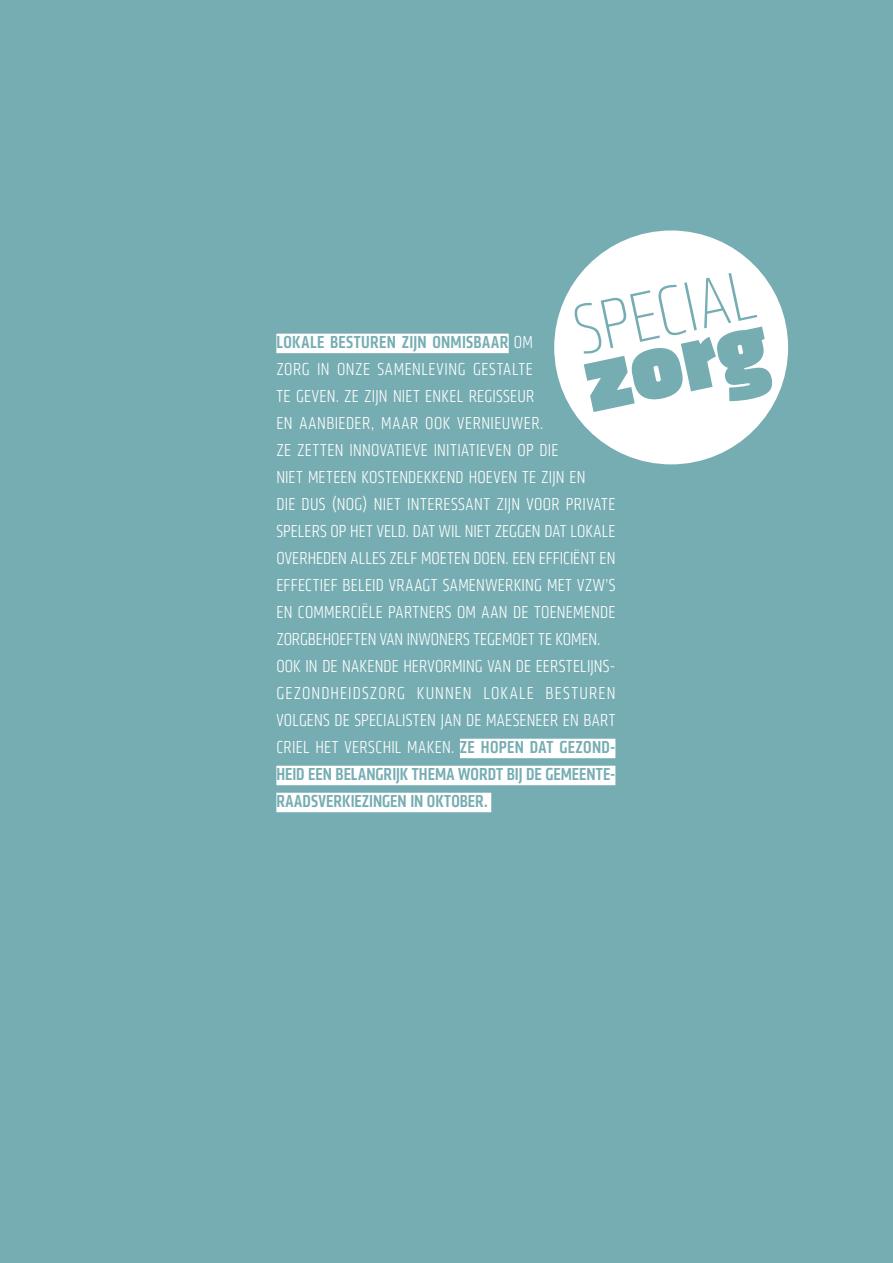
<style>
.page{position:relative;width:893px;height:1263px;background:#76adb2}
.page>*{position:absolute;margin:0;border:0;box-sizing:border-box;transform-origin:0 0}
.t1{font:900 96px "Klavika Display";color:#76adb2}
.t2{font:200 condensed 72.9px "Klavika Display";color:#76adb2}
.t3{font:300 18px/27px "Klavika Condensed";letter-spacing:.015em;color:#fff}
.s1{font-weight:500;color:#76adb2}
</style>
<div class="page">
<div style="left:276px;top:334px;width:233px;height:19px;background:#fff"></div>
<div style="left:460px;top:739px;width:155px;height:19px;background:#fff"></div>
<div style="left:276px;top:766px;width:339px;height:19px;background:#fff"></div>
<div style="left:276px;top:793px;width:215px;height:19px;background:#fff"></div>
<div style="left:554px;top:230px;width:234px;height:234px;background:#fff;border-radius:50%"></div>
<h2 class="t2" style="left:567px;top:293px;width:184px;rotate:-12deg">SPECIAL</h2>
<h1 class="t1" style="left:573px;top:324px;width:187px;rotate:-12deg">zorg</h1>
<p class="t3" style="left:276px;top:329px;width:341px"><span class="s1">LOKALE BESTUREN ZIJN ONMISBAAR</span> OM<br>ZORG IN ONZE SAMENLEVING GESTALTE<br>TE GEVEN. ZE ZIJN NIET ENKEL REGISSEUR<br>EN AANBIEDER, MAAR OOK VERNIEUWER.<br>ZE ZETTEN INNOVATIEVE INITIATIEVEN OP DIE<br>NIET METEEN KOSTENDEKKEND HOEVEN TE ZIJN EN<br>DIE DUS (NOG) NIET INTERESSANT ZIJN VOOR PRIVATE SPELERS OP HET VELD. DAT WIL NIET ZEGGEN DAT LOKALE OVERHEDEN ALLES ZELF MOETEN DOEN. EEN EFFICIËNT EN EFFECTIEF BELEID VRAAGT SAMENWERKING MET VZW’S EN COMMERCIËLE PARTNERS OM AAN DE TOENEMENDE ZORGBEHOEFTEN VAN INWONERS TEGEMOET TE KOMEN.<br>OOK IN DE NAKENDE HERVORMING VAN DE EERSTELIJNS-GEZONDHEIDSZORG KUNNEN LOKALE BESTUREN VOLGENS DE SPECIALISTEN JAN DE MAESENEER EN BART CRIEL HET VERSCHIL MAKEN. <span class="s1">ZE HOPEN DAT GEZOND-HEID EEN BELANGRIJK THEMA WORDT BIJ DE GEMEENTE-RAADSVERKIEZINGEN IN OKTOBER.</span></p>
</div>
